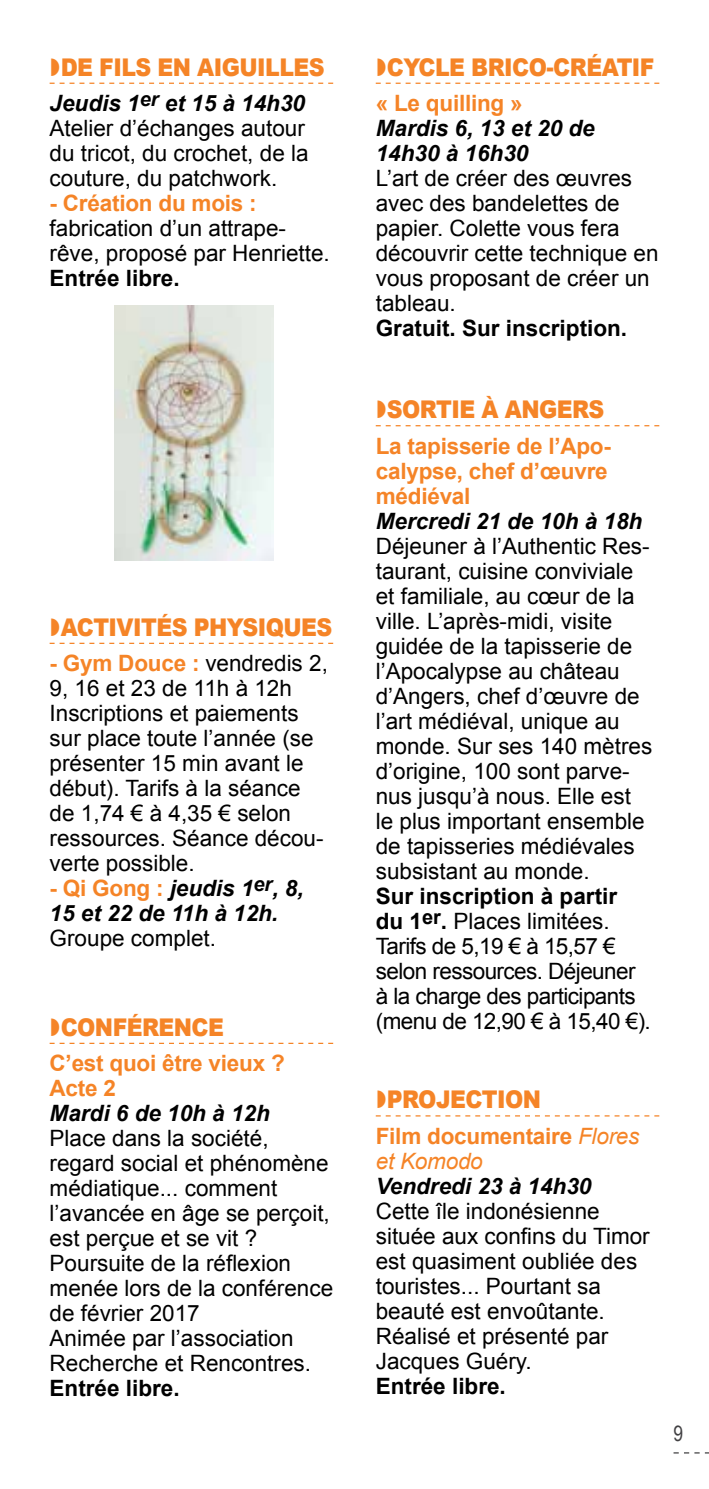
<style>
.page{position:relative;width:709px;height:1489px;background:#fff}
.page>*{position:absolute;margin:0;border:0;box-sizing:border-box;transform-origin:0 0}
.t1{font:900 24.5px "Arial";letter-spacing:-.025em;color:#f58427;scale:.9 1}
.t2{font:22.5px/25px "Arial";color:#000}
.t3{font:22.5px/25px "Arial";letter-spacing:-.025em;color:#000}
.t4{font:700 22.5px/25px "Arial";letter-spacing:-.01em;color:#f58427}
.t5{font:italic 700 22.5px/25px "Arial";color:#000}
.t6{font:700 22.5px "Arial";color:#000}
.t7{font:21.25px "Arial Narrow";color:#414042}
.s1{font-weight:700;font-style:italic}
.s2{font-weight:700;color:#f58427}
.s3{font-style:normal;color:#f58427}
.s4{font-weight:700}
.s5{font-weight:400;font-style:italic}
</style>
<div class="page">
<svg style="left:673px;top:1452px;width:36px;height:1px"></svg>
<svg style="left:50px;top:83px;width:283px;height:1px"></svg>
<svg style="left:50px;top:642px;width:283px;height:2px"></svg>
<svg style="left:50px;top:1042px;width:283px;height:1px"></svg>
<svg style="left:376px;top:83px;width:283px;height:1px"></svg>
<svg style="left:376px;top:425px;width:283px;height:1px"></svg>
<svg style="left:376px;top:1115px;width:283px;height:1px"></svg>
<img style="left:114px;top:306px;width:159px;height:254px">
<p class="t1" style="left:61px;top:49px;width:295px">DE FILS EN AIGUILLES</p>
<p class="t2" style="left:50px;top:91px;width:260px"><span class="s1">Jeudis 1</span><sup>er</sup> <span class="s1">et 15 à 14h30<br></span>Atelier d’échanges autour du tricot, du crochet, de la couture, du patchwork.</p>
<p class="t4" style="left:50px;top:191px;width:208px">- Création du mois :</p>
<p class="t2" style="left:50px;top:216px;width:282px">fabrication d’un attrape&shy;rêve, proposé par Henriette.</p>
<p class="t6" style="left:50px;top:263px;width:132px">Entrée libre.</p>
<p class="t1" style="left:61px;top:609px;width:303px">ACTIVITÉS PHYSIQUES</p>
<p class="t2" style="left:50px;top:651px;width:280px"><span class="s2">- Gym Douce :</span> vendredis 2,<br>9, 16 et 23 de 11h à 12h<br>Inscriptions et paiements sur place toute l’année (se présenter 15 min avant le début). Tarifs à la séance de 1,74 € à 4,35 € selon ressources. Séance décou&shy;verte possible.</p>
<p class="t5" style="left:50px;top:876px;width:255px"><span class="s3">- Qi Gong :</span> jeudis 1<sup>er</sup>, 8,<br>15 et 22 de 11h à 12h.</p>
<p class="t2" style="left:50px;top:926px;width:168px">Groupe complet.</p>
<p class="t1" style="left:61px;top:1009px;width:183px">CONFÉRENCE</p>
<p class="t4" style="left:50px;top:1051px;width:237px">C’est quoi être vieux ?<br>Acte 2</p>
<p class="t5" style="left:50px;top:1101px;width:222px">Mardi 6 de 10h à 12h</p>
<p class="t2" style="left:50px;top:1126px;width:285px">Place dans la société, regard social et phénomène médiatique... comment l’avancée en âge se perçoit, est perçue et se vit ?<br>Poursuite de la réflexion menée lors de la conférence de février 2017<br>Animée par l’association<br>Recherche et Rencontres.</p>
<p class="t6" style="left:50px;top:1373px;width:132px">Entrée libre.</p>
<p class="t1" style="left:387px;top:49px;width:299px">CYCLE BRICO-CRÉATIF</p>
<p class="t4" style="left:376px;top:91px;width:148px">« Le quilling »</p>
<p class="t5" style="left:376px;top:116px;width:220px">Mardis 6, 13 et 20 de<br>14h30 à 16h30</p>
<p class="t2" style="left:376px;top:166px;width:284px">L’art de créer des œuvres avec des bandelettes de papier. Colette vous fera découvrir cette technique en vous proposant de créer un tableau.</p>
<p class="t6" style="left:376px;top:313px;width:253px">Gratuit. Sur inscription.</p>
<p class="t1" style="left:387px;top:391px;width:243px">SORTIE À ANGERS</p>
<p class="t4" style="left:376px;top:434px;width:237px">La tapisserie de l’Apo&shy;calypse, chef d’œuvre médiéval</p>
<p class="t5" style="left:376px;top:509px;width:268px">Mercredi 21 de 10h à 18h</p>
<p class="t2" style="left:376px;top:533px;width:278px">Déjeuner à l’Authentic Res&shy;taurant, cuisine conviviale et familiale, au cœur de la ville. L’après-midi, visite guidée de la tapisserie de l’Apocalypse au château d’Angers, chef d’œuvre de l’art médiéval, unique au monde. Sur ses 140 mètres d’origine, 100 sont parve&shy;nus jusqu’à nous. Elle est le plus important ensemble de tapisseries médiévales subsistant au monde.</p>
<p class="t3" style="left:376px;top:883px;width:276px"><span class="s4">Sur inscription à partir<br>du 1</span><sup>er</sup><span class="s4">.</span> Places limitées.<br>Tarifs de 5,19 € à 15,57 € selon ressources. Déjeuner à la charge des participants (menu de 12,90 € à 15,40 €).</p>
<p class="t1" style="left:387px;top:1081px;width:173px">PROJECTION</p>
<p class="t4" style="left:376px;top:1124px;width:265px">Film documentaire <span class="s5">Flores et Komodo</span></p>
<p class="t5" style="left:376px;top:1173px;width:217px">Vendredi 23 à 14h30</p>
<p class="t2" style="left:376px;top:1198px;width:275px">Cette île indonésienne située aux confins du Timor est quasiment oubliée des touristes... Pourtant sa beauté est envoûtante.<br>Réalisé et présenté par<br>Jacques Guéry.</p>
<p class="t6" style="left:376px;top:1370px;width:132px">Entrée libre.</p>
<p class="t7" style="left:673px;top:1418px;width:11px">9</p>
</div>
